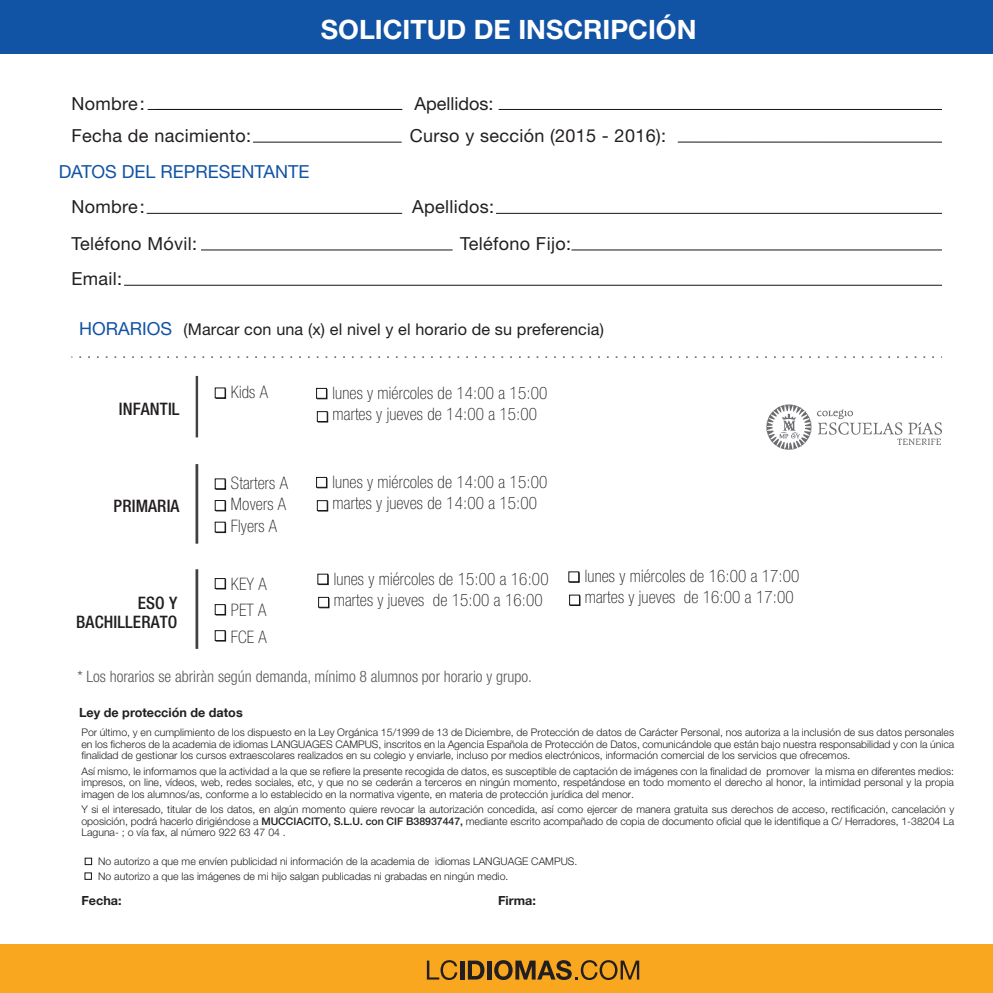
<style>
.page{position:relative;width:993px;height:993px;background:#fff}
.page>*{position:absolute;margin:0;border:0;box-sizing:border-box;transform-origin:0 0}
.t1{font:700 26.78px "Helvetica Neue LT Std";color:#fff}
.t2{font:18.03px/36.6px "Helvetica Neue LT Std";letter-spacing:.02em;color:#231f20}
.t3{font:18.03px "Helvetica Neue LT Std";color:#1153a4}
.t4{font:18.03px "Helvetica Neue LT Std";color:#231f20}
.t5{font:100 condensed 17.15px/21px "Helvetica Neue LT Std";letter-spacing:.01em;color:#231f20}
.t6{font:500 condensed 17.15px/19.1px "Helvetica Neue LT Std";letter-spacing:.01em;color:#231f20;text-align:right}
.t7{font:16.28px "Helvetica Neue LT Std";letter-spacing:.01em;color:#231f20}
.t8{font:300 condensed 15.75px "Helvetica Neue LT Com";color:#57585a}
.t9{font:700 12.6px "Helvetica Neue LT Com";color:#231f20}
.t10{font:700 12.6px "Helvetica Neue LT Std";color:#231f20}
.t11{font:300 10.5px/11.4px "Helvetica Neue LT Std";color:#231f20;text-align:justify}
.s1{font-size:18.03px;color:#1153a4}
.s2{font-weight:500}
</style>
<div class="page">
<svg style="left:766px;top:404px;width:175px;height:45px"></svg>
<div style="left:0;top:944px;width:992px;height:48px;background:#f8a71f"></div>
<div style="left:0;top:0;width:992px;height:54px;background:#1153a4"></div>
<hr style="left:677px;top:142px;width:264px;height:1px;background:#17141a">
<hr style="left:148px;top:109px;width:254px;height:1px;background:#17141a">
<hr style="left:498px;top:109px;width:443px;height:1px;background:#17141a">
<hr style="left:253px;top:142px;width:148px;height:1px;background:#17141a">
<hr style="left:496px;top:213px;width:445px;height:1px;background:#17141a">
<hr style="left:571px;top:249px;width:370px;height:1px;background:#17141a">
<hr style="left:201px;top:249px;width:251px;height:1px;background:#17141a">
<hr style="left:147px;top:213px;width:255px;height:1px;background:#17141a">
<hr style="left:124px;top:285px;width:817px;height:1px;background:#17141a">
<svg style="left:79px;top:356px;width:855px;height:1px"></svg>
<div style="left:85px;top:857px;width:7px;height:7px;border:1px solid #17141a"></div>
<div style="left:85px;top:872px;width:7px;height:7px;border:1px solid #17141a"></div>
<svg style="left:426px;top:960px;width:31px;height:19px"></svg>
<hr style="left:460px;top:960px;width:4px;height:19px;background:#231f20">
<svg style="left:467px;top:960px;width:17px;height:19px"></svg>
<hr style="left:487px;top:960px;width:4px;height:19px;background:#231f20">
<svg style="left:494px;top:960px;width:145px;height:19px"></svg>
<hr style="left:195px;top:376px;width:3px;height:61px;background:#434044">
<hr style="left:195px;top:464px;width:3px;height:79px;background:#434044">
<hr style="left:195px;top:569px;width:3px;height:79px;background:#434044">
<svg style="left:316px;top:389px;width:12px;height:10px"></svg>
<div style="left:316px;top:388px;width:11px;height:10px;border:1px solid #17141a"></div>
<div style="left:317px;top:411px;width:10px;height:11px;border:1px solid #17141a"></div>
<svg style="left:316px;top:478px;width:12px;height:10px"></svg>
<div style="left:316px;top:477px;width:11px;height:10px;border:1px solid #17141a"></div>
<svg style="left:317px;top:500px;width:11px;height:11px"></svg>
<div style="left:317px;top:500px;width:10px;height:10px;border:1px solid #17141a"></div>
<svg style="left:215px;top:387px;width:11px;height:12px"></svg>
<svg style="left:215px;top:478px;width:11px;height:12px"></svg>
<div style="left:215px;top:478px;width:10px;height:11px;border:1px solid #17141a"></div>
<svg style="left:215px;top:500px;width:11px;height:11px"></svg>
<div style="left:215px;top:500px;width:10px;height:10px;border:1px solid #17141a"></div>
<svg style="left:215px;top:521px;width:11px;height:12px"></svg>
<svg style="left:215px;top:578px;width:11px;height:11px"></svg>
<div style="left:215px;top:578px;width:10px;height:10px;border:1px solid #17141a"></div>
<svg style="left:215px;top:604px;width:11px;height:11px"></svg>
<div style="left:215px;top:604px;width:10px;height:10px;border:1px solid #17141a"></div>
<svg style="left:215px;top:630px;width:11px;height:11px"></svg>
<div style="left:215px;top:630px;width:10px;height:10px;border:1px solid #17141a"></div>
<svg style="left:317px;top:573px;width:12px;height:12px"></svg>
<div style="left:317px;top:573px;width:11px;height:11px;border:1px solid #17141a"></div>
<svg style="left:318px;top:598px;width:12px;height:10px"></svg>
<div style="left:318px;top:596px;width:11px;height:11px;border:1px solid #17141a"></div>
<svg style="left:568px;top:571px;width:12px;height:12px"></svg>
<div style="left:568px;top:571px;width:11px;height:11px;border:1px solid #17141a"></div>
<svg style="left:569px;top:594px;width:11px;height:12px"></svg>
<p class="t1" style="left:321px;top:13px;width:377px">SOLICITUD DE INSCRIPCIÓN</p>
<p class="t2" style="left:71px;top:85px;width:75px">Nombre:</p>
<p class="t4" style="left:414px;top:92px;width:80px">Apellidos:</p>
<p class="t2" style="left:71px;top:117px;width:181px">Fecha de nacimiento:</p>
<p class="t3" style="left:59px;top:160px;width:252px">DATOS DEL REPRESENTANTE</p>
<p class="t2" style="left:71px;top:188px;width:75px">Nombre:</p>
<p class="t2" style="left:71px;top:225px;width:127px">Teléfono Móvil:</p>
<p class="t2" style="left:71px;top:260px;width:52px">Email:</p>
<p class="t2" style="left:410px;top:117px;width:257px">Curso y sección (2015 - 2016):</p>
<p class="t2" style="left:460px;top:188px;width:112px;text-indent:-48px">Apellidos:<br>Teléfono Fijo:</p>
<p class="t7" style="left:79px;top:319px;width:526px"><span class="s1">HORARIOS</span> (Marcar con una (x) el nivel y el horario de su preferencia)</p>
<p class="t6" style="left:119px;top:399px;width:62px">INFANTIL</p>
<p class="t6" style="left:114px;top:495px;width:67px">PRIMARIA</p>
<p class="t5" style="left:231px;top:381px;width:38px">Kids A</p>
<p class="t5" style="left:231px;top:471px;width:58px;line-height:21.7px;text-align:justify">Starters A Movers A Flyers A</p>
<p class="t5" style="left:332px;top:382px;width:216px">lunes y miércoles de 14:00 a 15:00 martes y jueves de 14:00 a 15:00</p>
<p class="t5" style="left:332px;top:471px;width:216px">lunes y miércoles de 14:00 a 15:00 martes y jueves de 14:00 a 15:00</p>
<p class="t5" style="left:231px;top:571px;width:37px;line-height:26.1px;text-align:justify">KEY A PET A FCE A</p>
<p class="t5" style="left:334px;top:567px;width:216px">lunes y miércoles de 15:00 a 16:00 martes y jueves de 15:00 a 16:00</p>
<p class="t5" style="left:584px;top:565px;width:216px">lunes y miércoles de 16:00 a 17:00 martes y jueves de 16:00 a 17:00</p>
<p class="t8" style="left:77px;top:666px;width:456px">* Los horarios se abriràn según demanda, mínimo 8 alumnos por horario y grupo.</p>
<p class="t6" style="left:76px;top:593px;width:103px">ESO Y<br>BACHILLERATO</p>
<p class="t9" style="left:79px;top:704px;width:165px">Ley de protección de datos</p>
<p class="t11" style="left:81px;top:726px;width:874px">Por último, y en cumplimiento de los dispuesto en la Ley Orgánica 15/1999 de 13 de Diciembre, de Protección de datos de Carácter Personal, nos autoriza a la inclusión de sus datos personales en los ficheros de la academia de idiomas LANGUAGES CAMPUS, inscritos en la Agencia Española de Protección de Datos, comunicándole que están bajo nuestra responsabilidad y con la única finalidad de gestionar los cursos extraescolares realizados en su colegio y enviarle, incluso por medios electrónicos, información comercial de los servicios que ofrecemos.</p>
<p class="t11" style="left:81px;top:764px;width:873px">Así mismo, le informamos que la actividad a la que se refiere la presente recogida de datos, es susceptible de captación de imágenes con la finalidad de promover la misma en diferentes medios: impresos, on line, vídeos, web, redes sociales, etc, y que no se cederán a terceros en ningún momento, respetándose en todo momento el derecho al honor, la intimidad personal y la propia imagen de los alumnos/as, conforme a lo establecido en la normativa vigente, en materia de protección jurídica del menor.</p>
<p class="t11" style="left:81px;top:803px;width:874px">Y si el interesado, titular de los datos, en algún momento quiere revocar la autorización concedida, así como ejercer de manera gratuita sus derechos de acceso, rectificación, cancelación y oposición, podrá hacerlo dirigiéndose a <span class="s2">MUCCIACITO, S.L.U. con CIF B38937447,</span> mediante escrito acompañado de copia de documento oficial que le identifique a C/ Herradores, 1-38204 La Laguna- ; o vía fax, al número 922 63 47 04 .</p>
<p class="t11" style="left:98px;top:853px;width:480px;line-height:14.3px">No autorizo a que me envíen publicidad ni información de la academia de idiomas LANGUAGE CAMPUS.<br>No autorizo a que las imágenes de mi hijo salgan publicadas ni grabadas en ningún medio.</p>
<p class="t10" style="left:81px;top:892px;width:42px">Fecha:</p>
<p class="t10" style="left:498px;top:892px;width:39px">Firma:</p>
</div>
